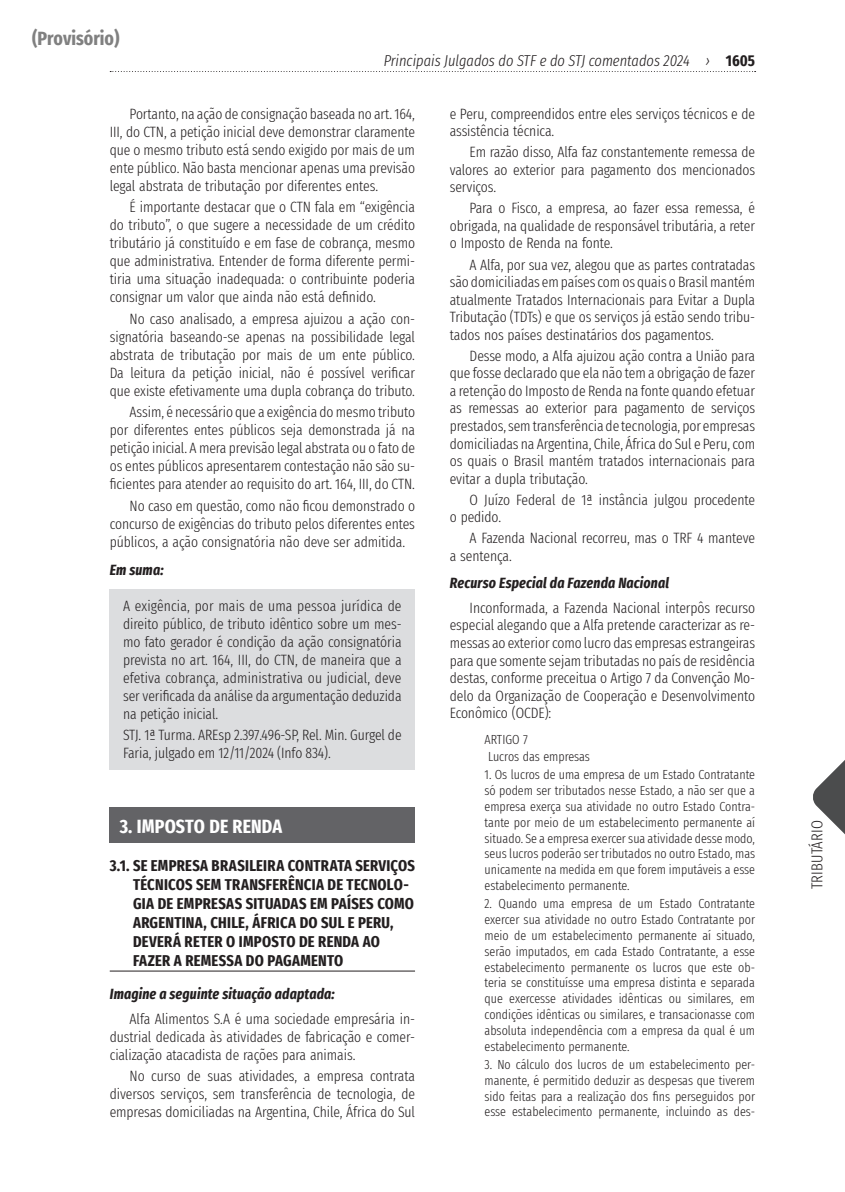
<style>
.page{position:relative;width:845px;height:1192px;background:#fff}
.page>*{position:absolute;margin:0;border:0;box-sizing:border-box;transform-origin:0 0}
.t1{font:700 extra-condensed 19.25px "Fira Sans";letter-spacing:.01em;color:#fff}
.t2{font:700 extra-condensed 19.25px "Fira Sans";color:#808080}
.t3{font:700 extra-condensed 15.75px/18.9px "Fira Sans";letter-spacing:.015em;color:#231f20}
.t4{font:italic 300 extra-condensed 15.75px "Fira Sans";color:#231f20}
.t5{font:300 extra-condensed 15.75px "Fira Sans";letter-spacing:.01em;color:#231f20}
.t6{font:300 extra-condensed 14.88px/18px "Fira Sans";letter-spacing:-.005em;color:#231f20;text-align:justify}
.t7{font:italic 700 extra-condensed 14.88px "Fira Sans";letter-spacing:.01em;color:#231f20}
.t8{font:300 extra-condensed 13.12px/15.8px "Fira Sans";color:#231f20;text-align:justify}
.s1{font-weight:700;font-style:normal}
</style>
<div class="page">
<svg style="left:813px;top:761px;width:31px;height:73px"></svg>
<svg style="left:110px;top:71px;width:645px;height:1px"></svg>
<div style="left:110px;top:589px;width:305px;height:150px;background:#dcdddf"></div>
<div style="left:110px;top:714px;width:305px;height:55px;background:#dcdddf"></div>
<div style="left:110px;top:807px;width:305px;height:35px;background:#636366"></div>
<hr style="left:110px;top:970px;width:305px;height:1px;background:#231f20">
<p class="t2" style="left:32px;top:22px;width:89px">(Provisório)</p>
<p class="t4" style="left:383px;top:50px;width:373px">Principais Julgados do STF e do STJ comentados 2024 › <span class="s1">1605</span></p>
<p class="t6" style="left:110px;top:104px;width:307px;text-indent:20px">Portanto, na ação de consignação baseada no art. 164, III, do CTN, a petição inicial deve demonstrar claramente que o mesmo tributo está sendo exigido por mais de um ente público. Não basta mencionar apenas uma previsão legal abstrata de tributação por diferentes entes.</p>
<p class="t6" style="left:110px;top:198px;width:307px;text-indent:20px">É importante destacar que o CTN fala em “exigência do tributo”, o que sugere a necessidade de um crédito tributário já constituído e em fase de cobrança, mesmo que administrativa. Entender de forma diferente permi&shy;tiria uma situação inadequada: o contribuinte poderia consignar um valor que ainda não está definido.</p>
<p class="t6" style="left:110px;top:309px;width:307px;text-indent:20px">No caso analisado, a empresa ajuizou a ação con&shy;signatória baseando-se apenas na possibilidade legal abstrata de tributação por mais de um ente público.<br>Da leitura da petição inicial, não é possível verificar que existe efetivamente uma dupla cobrança do tributo.</p>
<p class="t6" style="left:110px;top:403px;width:307px;text-indent:20px">Assim, é necessário que a exigência do mesmo tributo por diferentes entes públicos seja demonstrada já na petição inicial. A mera previsão legal abstrata ou o fato de os entes públicos apresentarem contestação não são su&shy;ficientes para atender ao requisito do art. 164, III, do CTN.</p>
<p class="t6" style="left:110px;top:496px;width:307px;text-indent:20px">No caso em questão, como não ficou demonstrado o concurso de exigências do tributo pelos diferentes entes públicos, a ação consignatória não deve ser admitida.</p>
<p class="t7" style="left:110px;top:557px;width:55px">Em suma:</p>
<p class="t6" style="left:123px;top:597px;width:280px">A exigência, por mais de uma pessoa jurídica de direito público, de tributo idêntico sobre um mes&shy;mo fato gerador é condição da ação consignatória prevista no art. 164, III, do CTN, de maneira que a efetiva cobrança, administrativa ou judicial, deve ser verificada da análise da argumentação deduzida na petição inicial.</p>
<p class="t6" style="left:123px;top:726px;width:280px">STJ. 1ª Turma. AREsp 2.397.496-SP, Rel. Min. Gurgel de<br>Faria, julgado em 12/11/2024 (Info 834).</p>
<p class="t6" style="left:449px;top:105px;width:307px;line-height:17.5px">e Peru, compreendidos entre eles serviços técnicos e de assistência técnica.</p>
<p class="t6" style="left:449px;top:143px;width:307px;line-height:17.5px;text-indent:20px">Em razão disso, Alfa faz constantemente remessa de valores ao exterior para pagamento dos mencionados serviços.</p>
<p class="t6" style="left:449px;top:199px;width:307px;line-height:17.5px;text-indent:20px">Para o Fisco, a empresa, ao fazer essa remessa, é obrigada, na qualidade de responsável tributária, a reter o Imposto de Renda na fonte.</p>
<p class="t6" style="left:449px;top:255px;width:307px;line-height:17.5px;text-indent:20px">A Alfa, por sua vez, alegou que as partes contratadas são domiciliadas em países com os quais o Brasil mantém atualmente Tratados Internacionais para Evitar a Dupla Tributação (TDTs) e que os serviços já estão sendo tribu&shy;tados nos países destinatários dos pagamentos.</p>
<p class="t6" style="left:449px;top:347px;width:307px;line-height:17.5px;text-indent:20px">Desse modo, a Alfa ajuizou ação contra a União para que fosse declarado que ela não tem a obrigação de fazer a retenção do Imposto de Renda na fonte quando efetuar as remessas ao exterior para pagamento de serviços prestados, sem transferência de tecnologia, por empresas domiciliadas na Argentina, Chile, África do Sul e Peru, com os quais o Brasil mantém tratados internacionais para evitar a dupla tributação.</p>
<p class="t6" style="left:449px;top:491px;width:307px;line-height:17.5px;text-indent:20px">O Juízo Federal de 1ª instância julgou procedente o pedido.</p>
<p class="t6" style="left:449px;top:529px;width:307px;line-height:17.5px;text-indent:20px">A Fazenda Nacional recorreu, mas o TRF 4 manteve a sentença.</p>
<p class="t7" style="left:449px;top:571px;width:221px">Recurso Especial da Fazenda Nacional</p>
<p class="t6" style="left:449px;top:599px;width:307px;line-height:17.5px;text-indent:20px">Inconformada, a Fazenda Nacional interpôs recurso especial alegando que a Alfa pretende caracterizar as re&shy;messas ao exterior como lucro das empresas estrangeiras para que somente sejam tributadas no país de residência destas, conforme preceitua o Artigo 7 da Convenção Mo&shy;delo da Organização de Cooperação e Desenvolvimento Econômico (OCDE):</p>
<p class="t8" style="left:484px;top:730px;width:107px;line-height:17.3px">ARTIGO 7<br>Lucros das empresas</p>
<p class="t8" style="left:484px;top:767px;width:272px">1. Os lucros de uma empresa de um Estado Contratante só podem ser tributados nesse Estado, a não ser que a empresa exerça sua atividade no outro Estado Contra&shy;tante por meio de um estabelecimento permanente aí situado. Se a empresa exercer sua atividade desse modo, seus lucros poderão ser tributados no outro Estado, mas unicamente na medida em que forem imputáveis a esse estabelecimento permanente.</p>
<p class="t8" style="left:484px;top:896px;width:272px">2. Quando uma empresa de um Estado Contratante exercer sua atividade no outro Estado Contratante por meio de um estabelecimento permanente aí situado, serão imputados, em cada Estado Contratante, a esse estabelecimento permanente os lucros que este ob&shy;teria se constituísse uma empresa distinta e separada que exercesse atividades idênticas ou similares, em condições idênticas ou similares, e transacionasse com absoluta independência com a empresa da qual é um estabelecimento permanente.</p>
<p class="t8" style="left:484px;top:1056px;width:272px">3. No cálculo dos lucros de um estabelecimento per&shy;manente, é permitido deduzir as despesas que tiverem sido feitas para a realização dos fins perseguidos por esse estabelecimento permanente, incluindo as des-</p>
<p class="t1" style="left:120px;top:810px;width:164px">3. IMPOSTO DE RENDA</p>
<p class="t3" style="left:133px;top:855px;width:283px;text-indent:-23px">3.1. SE EMPRESA BRASILEIRA CONTRATA SERVIÇOS TÉCNICOS SEM TRANSFERÊNCIA DE TECNOLO-GIA DE EMPRESAS SITUADAS EM PAÍSES COMO ARGENTINA, CHILE, ÁFRICA DO SUL E PERU, DEVERÁ RETER O IMPOSTO DE RENDA AO FAZER A REMESSA DO PAGAMENTO</p>
<p class="t7" style="left:110px;top:981px;width:226px">Imagine a seguinte situação adaptada:</p>
<p class="t6" style="left:110px;top:1009px;width:307px;text-indent:20px">Alfa Alimentos S.A é uma sociedade empresária in&shy;dustrial dedicada às atividades de fabricação e comer&shy;cialização atacadista de rações para animais.</p>
<p class="t6" style="left:110px;top:1066px;width:307px;text-indent:20px">No curso de suas atividades, a empresa contrata diversos serviços, sem transferência de tecnologia, de empresas domiciliadas na Argentina, Chile, África do Sul</p>
<p class="t5" style="left:805px;top:889px;width:70px;rotate:-90deg">TRIBUTÁRIO</p>
</div>
